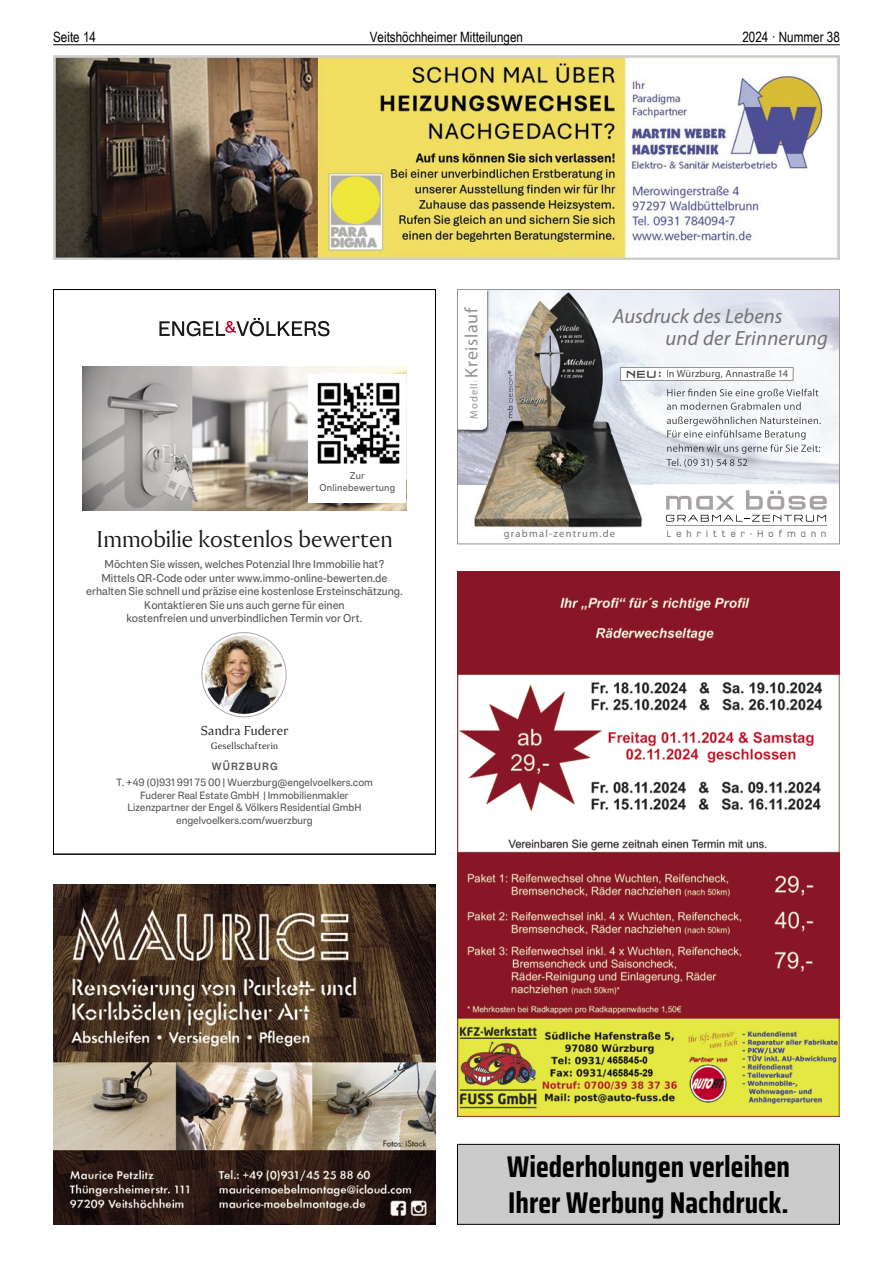
<style>
.page{position:relative;width:893px;height:1263px;background:#fff}
.page>*{position:absolute;margin:0;border:0;box-sizing:border-box;transform-origin:0 0}
.t1{font:700 30px/36px "Saira Condensed";color:#000}
.t2{font:22.5px "Engel Voelkers Head";color:#191919}
.t3{font:italic 20.55px/22.2px "Myriad Pro";letter-spacing:.005em;color:#767274}
.t4{font:18px "Myriad Pro";letter-spacing:.04em;color:#948f90}
.t5{font:14.25px "Arial Narrow";color:#000}
.t6{font:12.75px "Engel Voelkers Head";letter-spacing:.01em;color:#191919}
.t7{font:11.25px/13.5px "Engel Voelkers Text";color:#555;text-align:center}
.t8{font:10.5px/12.6px "Engel Voelkers Text";color:#555;text-align:center}
.t9{font:10.5px "Myriad Pro";letter-spacing:.12em;color:#767274}
.t10{font:700 10.5px "Engel Voelkers Text";letter-spacing:.1em;color:#555}
.t11{font:10.2px "Myriad Pro";color:#484848}
.t12{font:300 9.9px "Q Type OT Comp";letter-spacing:.52em;color:#626262}
.t13{font:9.75px/12px "Engel Voelkers Text";letter-spacing:.02em;color:#555;text-align:center}
.t14{font:9px "Engel Voelkers Head";letter-spacing:.02em;color:#191919}
.s1{font-size:10.5px}
.s2{font-size:8.1px}
.s3{font-family:"Q Type OT Seext";font-weight:500;font-size:10.95px}
.s4{font-family:"Q Type OT Seext";font-weight:500;font-size:13.65px}
</style>
<div class="page">
<hr style="left:53px;top:44px;width:787px;height:1px;background:#000">
<img style="left:53px;top:884px;width:383px;height:341px">
<svg style="left:82px;top:336px;width:325px;height:382px"></svg>
<svg style="left:159px;top:318px;width:171px;height:18px"></svg>
<div style="left:309px;top:374px;width:97px;height:128px;background:#fff"></div>
<img style="left:317px;top:382px;width:83px;height:82px">
<img style="left:205px;top:636px;width:78px;height:78px;border-radius:39px">
<img style="left:53px;top:55px;width:787px;height:204px">
<svg style="left:457px;top:289px;width:383px;height:255px"></svg>
<svg style="left:666px;top:490px;width:161px;height:32px"></svg>
<hr style="left:666px;top:525px;width:161px;height:1px;background:#9a9596">
<svg style="left:457px;top:289px;width:30px;height:145px"></svg>
<div style="left:464px;top:307px;width:14px;height:69px;background:#fff"></div>
<img style="left:457px;top:572px;width:383px;height:544px">
<div style="left:457px;top:1144px;width:382px;height:80px;background:#cbcbcb"></div>
<div style="left:457px;top:1144px;width:383px;height:81px;border:1px solid #000"></div>
<p class="t5" style="left:53px;top:27px;width:44px">Seite 14</p>
<p class="t5" style="left:370px;top:27px;width:155px">Veitshöchheimer Mitteilungen</p>
<p class="t5" style="left:742px;top:27px;width:99px">2024 · Nummer 38</p>
<p class="t13" style="left:319px;top:470px;width:77px">Zur<br>Onlinebewertung</p>
<h2 class="t2" style="left:96px;top:525px;width:298px">Immobilie kostenlos bewerten</h2>
<p class="t7" style="left:86px;top:558px;width:318px">Möchten Sie wissen, welches Potenzial Ihre Immobilie hat?<br>Mittels QR-Code oder unter www.immo-online-bewerten.de erhalten Sie schnell und präzise eine kostenlose Ersteinschätzung.<br>Kontaktieren Sie uns auch gerne für einen<br>kostenfreien und unverbindlichen Termin vor Ort.</p>
<p class="t6" style="left:200px;top:722px;width:90px">Sandra Fuderer</p>
<p class="t14" style="left:211px;top:740px;width:69px">Gesellschafterin</p>
<p class="t10" style="left:211px;top:759px;width:67px">WÜRZBURG</p>
<p class="t8" style="left:116px;top:776px;width:258px">T. +49 (0)931 991 75 00 | Wuerzburg@engelvoelkers.com Fuderer Real Estate GmbH | Immobilienmakler Lizenzpartner der Engel &amp; Völkers Residential GmbH engelvoelkers.com/wuerzburg</p>
<h3 class="t4" style="left:460px;top:419px;width:113px;rotate:-90deg"><span class="s1">Modell</span><span class="s2">:</span> Kreislauf</h3>
<h3 class="t3" style="left:665px;top:304px;width:164px;text-indent:-52px">Ausdruck des Lebens<br>und der Erinnerung</h3>
<p class="t11" style="left:625px;top:367px;width:164px"><span class="s3">NEU</span><span class="s4">:</span> In Würzburg, Annastraße 14</p>
<p class="t9" style="left:504px;top:527px;width:113px">grabmal-zentrum.de</p>
<p class="t12" style="left:667px;top:527px;width:161px">Lehritter-Hofmann</p>
<h1 class="t1" style="left:507px;top:1149px;width:285px">Wiederholungen verleihen<br>Ihrer Werbung Nachdruck.</h1>
</div>
